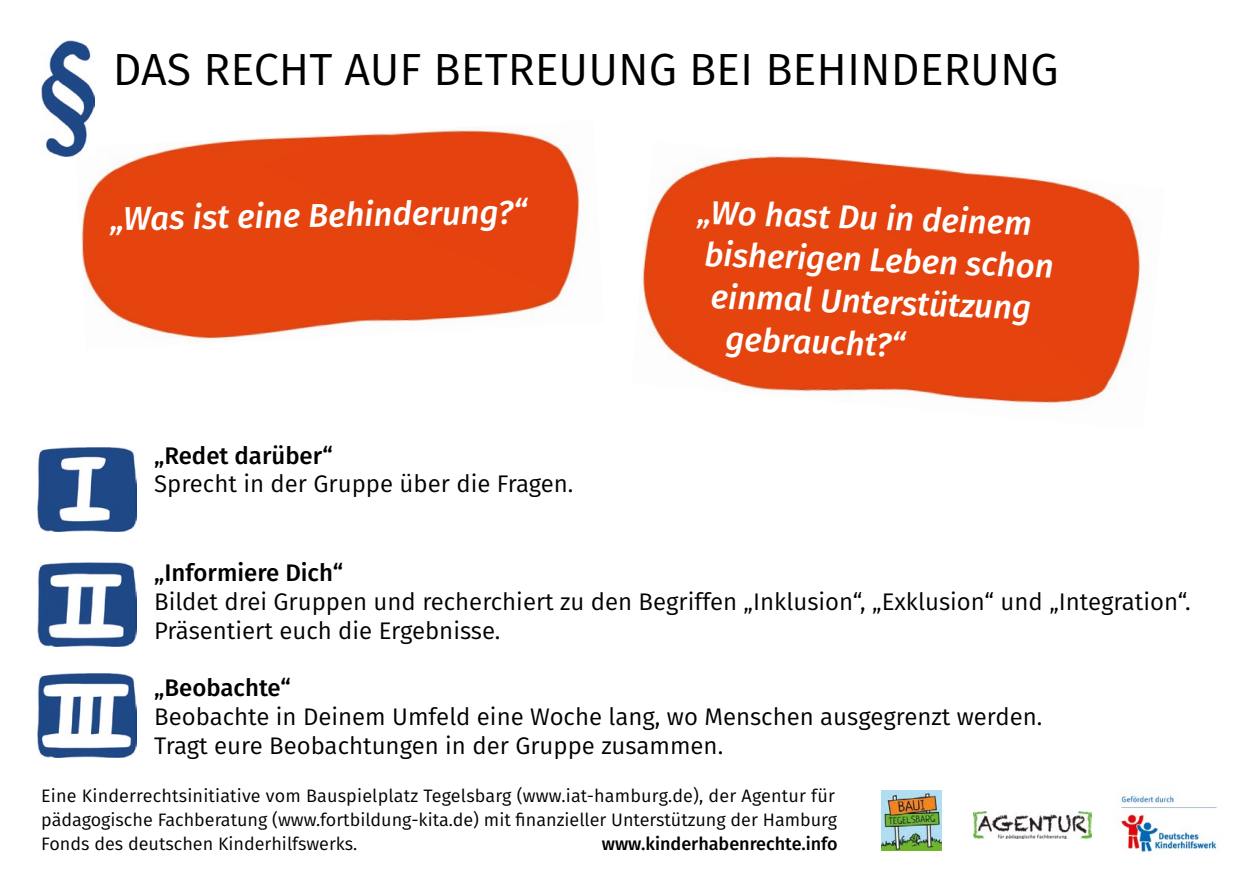
<style>
.page{position:relative;width:1259px;height:893px;background:#fff}
.page>*{position:absolute;margin:0;border:0;box-sizing:border-box;transform-origin:0 0}
.t1{font:45px "Fira Sans";color:#000}
.t2{font:italic 500 33px "Fira Sans";color:#fff}
.t3{font:24px/28.8px "Fira Sans";color:#000}
.t4{font:500 24px "Fira Sans";color:#000}
.t5{font:18px/24px "Fira Sans";color:#000}
.t6{font:500 18px "Fira Sans";color:#000}
</style>
<div class="page">
<img style="left:81px;top:129px;width:499px;height:213px">
<img style="left:642px;top:156px;width:499px;height:248px">
<img style="left:42px;top:41px;width:53px;height:115px">
<img style="left:38px;top:673px;width:98px;height:84px">
<img style="left:38px;top:562px;width:98px;height:84px">
<img style="left:38px;top:448px;width:98px;height:83px">
<img style="left:973px;top:812px;width:118px;height:26px">
<img style="left:1120px;top:795px;width:97px;height:58px">
<img style="left:881px;top:790px;width:60px;height:60px">
<h1 class="t1" style="left:113px;top:35px;width:947px">DAS RECHT AUF BETREUUNG BEI BEHINDERUNG</h1>
<h2 class="t2" style="left:110px;top:192px;width:418px;rotate:-1deg">„Was ist eine Behinderung?“</h2>
<h2 class="t2" style="left:699px;top:185px;width:336px;rotate:2deg">„Wo hast Du in deinem</h2>
<h2 class="t2" style="left:705px;top:228px;width:351px;rotate:2deg">bisherigen Leben schon</h2>
<h2 class="t2" style="left:712px;top:270px;width:322px;rotate:2deg">einmal Unterstützung</h2>
<h2 class="t2" style="left:726px;top:313px;width:181px;rotate:2deg">gebraucht?“</h2>
<p class="t4" style="left:154px;top:436px;width:180px">„Redet darüber“</p>
<p class="t3" style="left:154px;top:469px;width:421px">Sprecht in der Gruppe über die Fragen.</p>
<p class="t4" style="left:154px;top:553px;width:190px">„Informiere Dich“</p>
<p class="t3" style="left:154px;top:587px;width:1038px">Bildet drei Gruppen und recherchiert zu den Begriffen „Inklusion“, „Exklusion“ und „Integration“.<br>Präsentiert euch die Ergebnisse.</p>
<p class="t4" style="left:154px;top:668px;width:138px">„Beobachte“</p>
<p class="t3" style="left:154px;top:701px;width:889px">Beobachte in Deinem Umfeld eine Woche lang, wo Menschen ausgegrenzt werden.<br>Tragt eure Beobachtungen in der Gruppe zusammen.</p>
<p class="t5" style="left:41px;top:783px;width:797px">Eine Kinderrechtsinitiative vom Bauspielplatz Tegelsbarg (www.iat-hamburg.de), der Agentur für pädagogische Fachberatung (www.fortbildung-kita.de) mit finanzieller Unterstützung der Hamburg<br>Fonds des deutschen Kinderhilfswerks.</p>
<p class="t6" style="left:602px;top:829px;width:237px">www.kinderhabenrechte.info</p>
</div>
